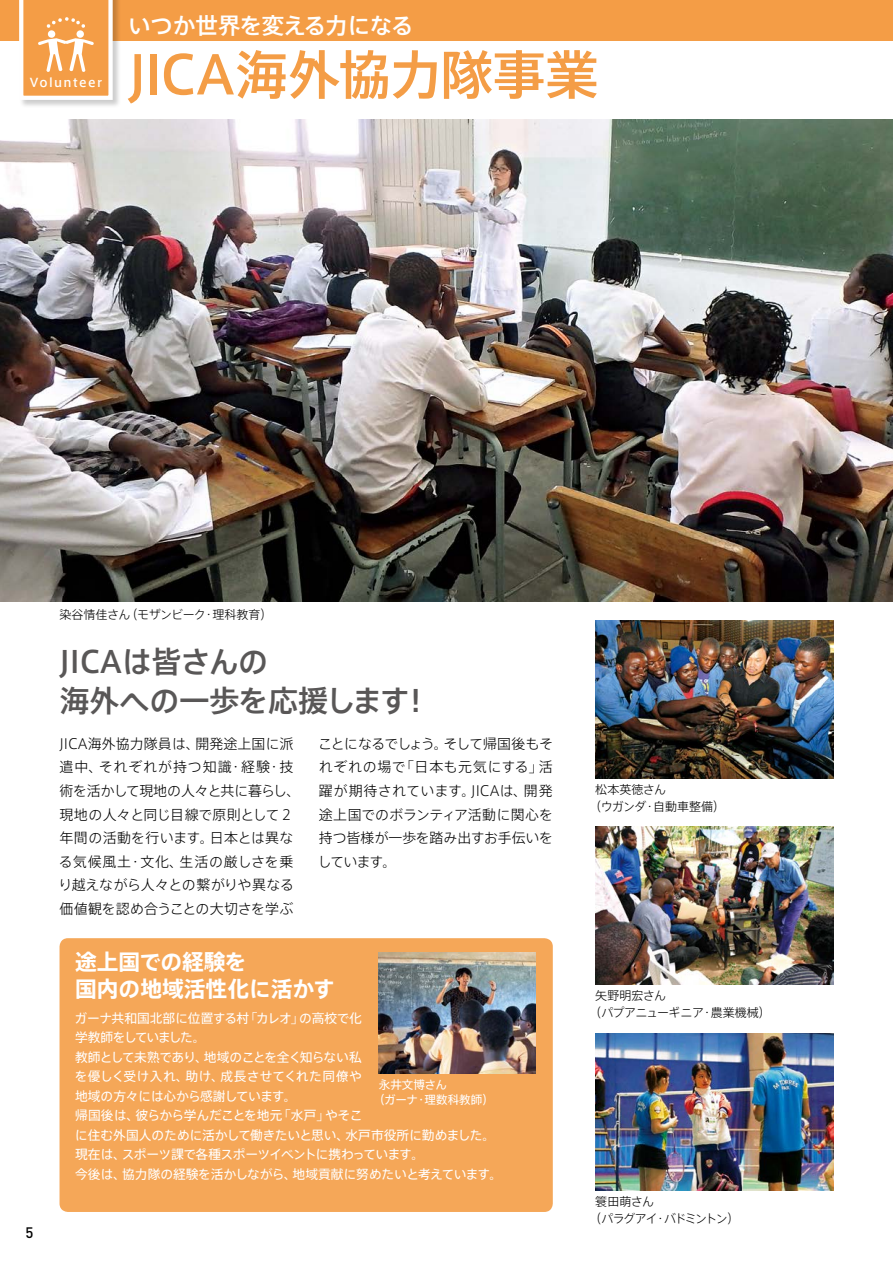
<style>
.page{position:relative;width:893px;height:1263px;background:#fff}
.page>*{position:absolute;margin:0;border:0;box-sizing:border-box;transform-origin:0 0}
.t1{font:500 52.5px "Axis Std";letter-spacing:-.015em;color:#f49d46}
.t2{font:500 30px/39px "Axis Std";color:#595757}
.t3{font:500 22.5px "Axis Std";letter-spacing:-.015em;color:#fff}
.t4{font:700 21.75px/27px "Axis Std";color:#fff}
.t5{font:500 15px "DIN";color:#000}
.t6{font:300 13.95px/23.5px "Axis Std";color:#000}
.t7{font:12.75px/19.5px "Axis Std";letter-spacing:-.02em;color:#fff}
.t8{font:300 12px/17.2px "Axis Std";letter-spacing:-.04em;color:#000}
.t9{font:300 12px "Axis Std";letter-spacing:-.02em;color:#000}
.t10{font:300 12px/17.2px "Axis Std";letter-spacing:-.09em;color:#000}
.t11{font:300 12px/17.2px "Axis Std";color:#000}
.t12{font:500 12px "Axis Std";letter-spacing:.12em;color:#fff}
.t13{font:11.55px/15px "Axis Std";color:#fff}
</style>
<div class="page">
<img style="left:0;top:119px;width:893px;height:483px">
<div style="left:0;top:0;width:893px;height:40px;background:#f49d46"></div>
<img style="left:595px;top:1033px;width:238px;height:157px">
<img style="left:595px;top:621px;width:238px;height:157px">
<img style="left:595px;top:827px;width:238px;height:157px">
<div style="left:19px;top:0;width:102px;height:108px;background:#000;opacity:.2"></div>
<svg style="left:19px;top:0;width:94px;height:100px"></svg>
<div style="left:60px;top:938px;width:493px;height:274px;background:#f5a758;border-radius:9px"></div>
<img style="left:379px;top:952px;width:157px;height:122px">
<p class="t12" style="left:30px;top:74px;width:74px">Volunteer</p>
<h3 class="t3" style="left:128px;top:8px;width:287px">いつか世界を変える力になる</h3>
<h1 class="t1" style="left:128px;top:35px;width:471px">JICA海外協力隊事業</h1>
<p class="t5" style="left:26px;top:1222px;width:9px">5</p>
<p class="t9" style="left:60px;top:605px;width:214px">染谷情佳さん（モザンビーク・理科教育）</p>
<h2 class="t2" style="left:60px;top:640px;width:373px">JICAは皆さんの<br>海外への一歩を応援します！</h2>
<p class="t6" style="left:58px;top:731px;width:243px">JICA海外協力隊員は、開発途上国に派遣中、それぞれが持つ知識・経験・技術を活かして現地の人々と共に暮らし、現地の人々と同じ目線で原則として２年間の活動を行います。日本とは異なる気候風土・文化、生活の厳しさを乗り越えながら人々との繋がりや異なる価値観を認め合うことの大切さを学ぶ</p>
<p class="t6" style="left:318px;top:731px;width:237px;text-align:justify">ことになるでしょう。そして帰国後もそれぞれの場で「日本も元気にする」活躍が期待されています。JICAは、開発途上国でのボランティア活動に関心を持つ皆様が一歩を踏み出すお手伝いをしています。</p>
<h3 class="t4" style="left:75px;top:947px;width:261px">途上国での経験を<br>国内の地域活性化に活かす</h3>
<p class="t7" style="left:74px;top:1007px;width:429px">ガーナ共和国北部に位置する村「カレオ」の高校で化<br>学教師をしていました。<br>教師として未熟であり、地域のことを全く知らない私<br>を優しく受け入れ、助け、成長させてくれた同僚や<br>地域の方々には心から感謝しています。<br>帰国後は、彼らから学んだことを地元「水戸」やそこ<br>に住む外国人のために活かして働きたいと思い、水戸市役所に勤めました。現在は、スポーツ課で各種スポーツイベントに携わっています。<br>今後は、協力隊の経験を活かしながら、地域貢献に努めたいと考えています。</p>
<p class="t13" style="left:373px;top:1076px;width:122px;text-indent:6px">永井文博さん<br>（ガーナ・理数科教師）</p>
<p class="t11" style="left:589px;top:780px;width:137px;text-indent:6px">松本英徳さん<br>（ウガンダ・自動車整備）</p>
<p class="t8" style="left:589px;top:986px;width:183px;text-indent:6px">矢野明宏さん<br>（パプアニューギニア・農業機械）</p>
<p class="t10" style="left:589px;top:1192px;width:151px;text-indent:6px">簑田萌さん<br>（パラグアイ・バドミントン）</p>
</div>
